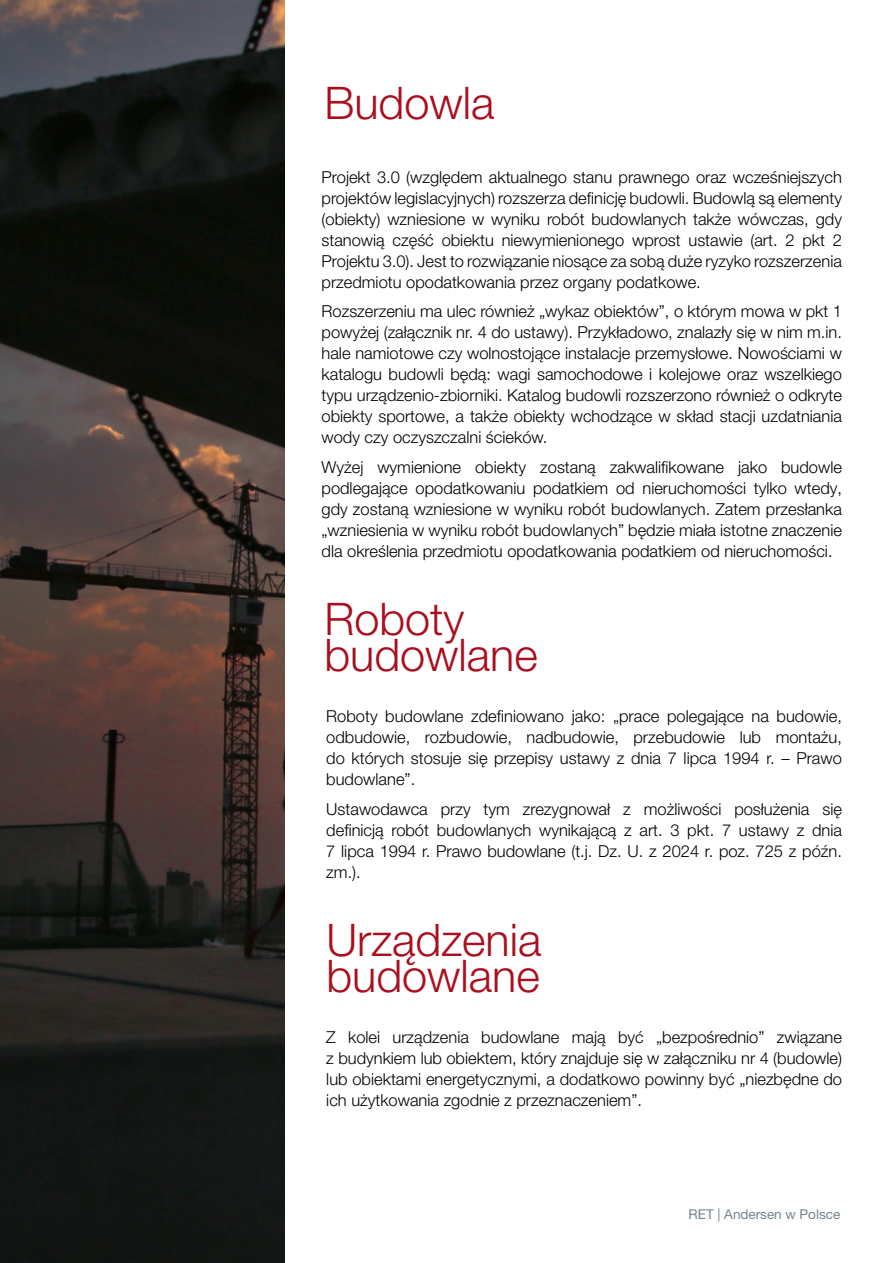
<style>
.page{position:relative;width:893px;height:1263px;background:#fff}
.page>*{position:absolute;margin:0;border:0;box-sizing:border-box;transform-origin:0 0}
.t1{font:300 45px/36px "Helvetica Neue LT Pro";color:#ab0e1e}
.t2{font:300 16.5px/21px "Helvetica Neue LT Pro";color:#000;text-align:justify}
.t3{font:300 16.5px/21px "Helvetica Neue LT Pro";color:#010202;text-align:justify}
.t4{font:13.5px "Helvetica Neue LT Pro";color:#76848f}
</style>
<div class="page">
<img style="left:0;top:0;width:285px;height:1263px">
<h1 class="t1" style="left:324px;top:84px;width:172px">Budowla</h1>
<p class="t2" style="left:322px;top:166px;width:522px">Projekt 3.0 (względem aktualnego stanu prawnego oraz wcześniejszych projektów legislacyjnych) rozszerza definicję budowli. Budowlą są elementy (obiekty) wzniesione w wyniku robót budowlanych także wówczas, gdy stanowią część obiektu niewymienionego wprost ustawie (art. 2 pkt 2<br>Projektu 3.0). Jest to rozwiązanie niosące za sobą duże ryzyko rozszerzenia przedmiotu opodatkowania przez organy podatkowe.</p>
<p class="t2" style="left:322px;top:301px;width:522px">Rozszerzeniu ma ulec również „wykaz obiektów”, o którym mowa w pkt 1 powyżej (załącznik nr. 4 do ustawy). Przykładowo, znalazły się w nim m.in. hale namiotowe czy wolnostojące instalacje przemysłowe. Nowościami w katalogu budowli będą: wagi samochodowe i kolejowe oraz wszelkiego typu urządzenio-zbiorniki. Katalog budowli rozszerzono również o odkryte obiekty sportowe, a także obiekty wchodzące w skład stacji uzdatniania wody czy oczyszczalni ścieków.</p>
<p class="t2" style="left:322px;top:456px;width:522px">Wyżej wymienione obiekty zostaną zakwalifikowane jako budowle podlegające opodatkowaniu podatkiem od nieruchomości tylko wtedy, gdy zostaną wzniesione w wyniku robót budowlanych. Zatem przesłanka „wzniesienia w wyniku robót budowlanych” będzie miała istotne znaczenie dla określenia przedmiotu opodatkowania podatkiem od nieruchomości.</p>
<h1 class="t1" style="left:324px;top:600px;width:215px">Roboty budowlane</h1>
<p class="t2" style="left:326px;top:706px;width:517px">Roboty budowlane zdefiniowano jako: „prace polegające na budowie, odbudowie, rozbudowie, nadbudowie, przebudowie lub montażu, do których stosuje się przepisy ustawy z dnia 7 lipca 1994 r. – Prawo budowlane”.</p>
<p class="t2" style="left:326px;top:798px;width:517px">Ustawodawca przy tym zrezygnował z możliwości posłużenia się definicją robót budowlanych wynikającą z art. 3 pkt. 7 ustawy z dnia 7 lipca 1994 r. Prawo budowlane (t.j. Dz. U. z 2024 r. poz. 725 z późn. zm.).</p>
<h1 class="t1" style="left:326px;top:921px;width:217px">Urządzenia budowlane</h1>
<p class="t3" style="left:326px;top:1027px;width:517px">Z kolei urządzenia budowlane mają być „bezpośrednio” związane z budynkiem lub obiektem, który znajduje się w załączniku nr 4 (budowle) lub obiektami energetycznymi, a dodatkowo powinny być „niezbędne do ich użytkowania zgodnie z przeznaczeniem”.</p>
<p class="t4" style="left:688px;top:1206px;width:153px">RET | Andersen w Polsce</p>
</div>
